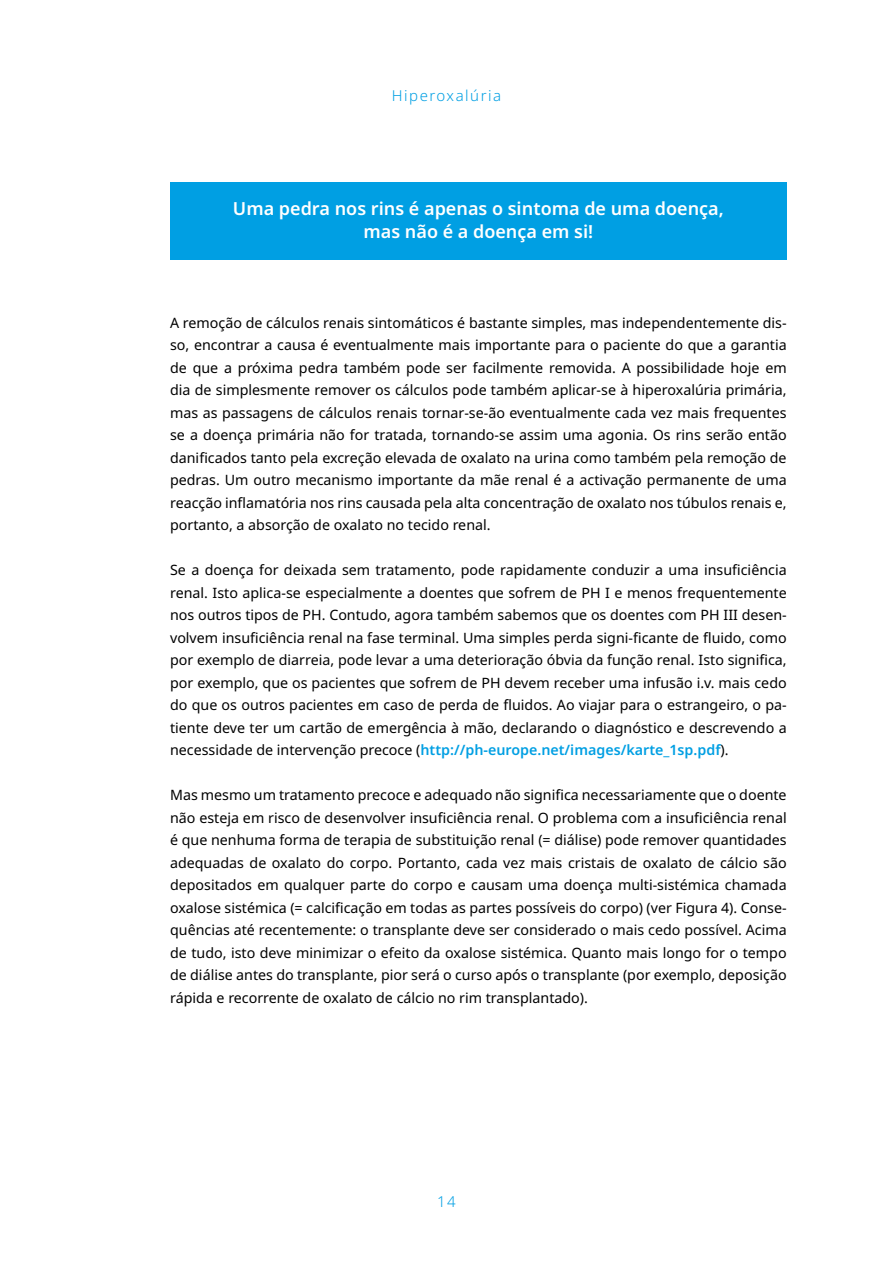
<style>
.page{position:relative;width:893px;height:1263px;background:#fff}
.page>*{position:absolute;margin:0;border:0;box-sizing:border-box;transform-origin:0 0}
.t1{font:600 18px/22.5px "Noto Sans";color:#fff;text-align:center}
.t2{font:300 15px "Noto Sans";letter-spacing:.1em;color:#009fe3}
.t3{font:14.25px/22.5px "Noto Sans";color:#000;text-align:justify}
.s1{font-weight:600;color:#009fe3}
</style>
<div class="page">
<div style="left:170px;top:183px;width:617px;height:77px;background:#009fe3"></div>
<p class="t2" style="left:392px;top:85px;width:111px">Hiperoxalúria</p>
<p class="t1" style="left:233px;top:198px;width:492px">Uma pedra nos rins é apenas o sintoma de uma doença, mas não é a doença em si!</p>
<p class="t3" style="left:170px;top:311px;width:618px">A remoção de cálculos renais sintomáticos é bastante simples, mas independentemente dis&shy;so, encontrar a causa é eventualmente mais importante para o paciente do que a garantia de que a próxima pedra também pode ser facilmente removida. A possibilidade hoje em dia de simplesmente remover os cálculos pode também aplicar-se à hiperoxalúria primária, mas as passagens de cálculos renais tornar-se-ão eventualmente cada vez mais frequentes se a doença primária não for tratada, tornando-se assim uma agonia. Os rins serão então danificados tanto pela excreção elevada de oxalato na urina como também pela remoção de pedras. Um outro mecanismo importante da mãe renal é a activação permanente de uma reacção inflamatória nos rins causada pela alta concentração de oxalato nos túbulos renais e, portanto, a absorção de oxalato no tecido renal.</p>
<p class="t3" style="left:170px;top:559px;width:618px">Se a doença for deixada sem tratamento, pode rapidamente conduzir a uma insuficiência renal. Isto aplica-se especialmente a doentes que sofrem de PH I e menos frequentemente nos outros tipos de PH. Contudo, agora também sabemos que os doentes com PH III desen&shy;volvem insuficiência renal na fase terminal. Uma simples perda signi-ficante de fluido, como por exemplo de diarreia, pode levar a uma deterioração óbvia da função renal. Isto significa, por exemplo, que os pacientes que sofrem de PH devem receber uma infusão i.v. mais cedo do que os outros pacientes em caso de perda de fluidos. Ao viajar para o estrangeiro, o pa&shy;tiente deve ter um cartão de emergência à mão, declarando o diagnóstico e descrevendo a necessidade de intervenção precoce (<span class="s1">http://ph-europe.net/images/karte_1sp.pdf</span>).</p>
<p class="t3" style="left:170px;top:784px;width:618px">Mas mesmo um tratamento precoce e adequado não significa necessariamente que o doente não esteja em risco de desenvolver insuficiência renal. O problema com a insuficiência renal é que nenhuma forma de terapia de substituição renal (= diálise) pode remover quantidades adequadas de oxalato do corpo. Portanto, cada vez mais cristais de oxalato de cálcio são depositados em qualquer parte do corpo e causam uma doença multi-sistémica chamada oxalose sistémica (= calcificação em todas as partes possíveis do corpo) (ver Figura 4). Conse&shy;quências até recentemente: o transplante deve ser considerado o mais cedo possível. Acima de tudo, isto deve minimizar o efeito da oxalose sistémica. Quanto mais longo for o tempo de diálise antes do transplante, pior será o curso após o transplante (por exemplo, deposição rápida e recorrente de oxalato de cálcio no rim transplantado).</p>
<p class="t2" style="left:437px;top:1191px;width:20px">14</p>
</div>
